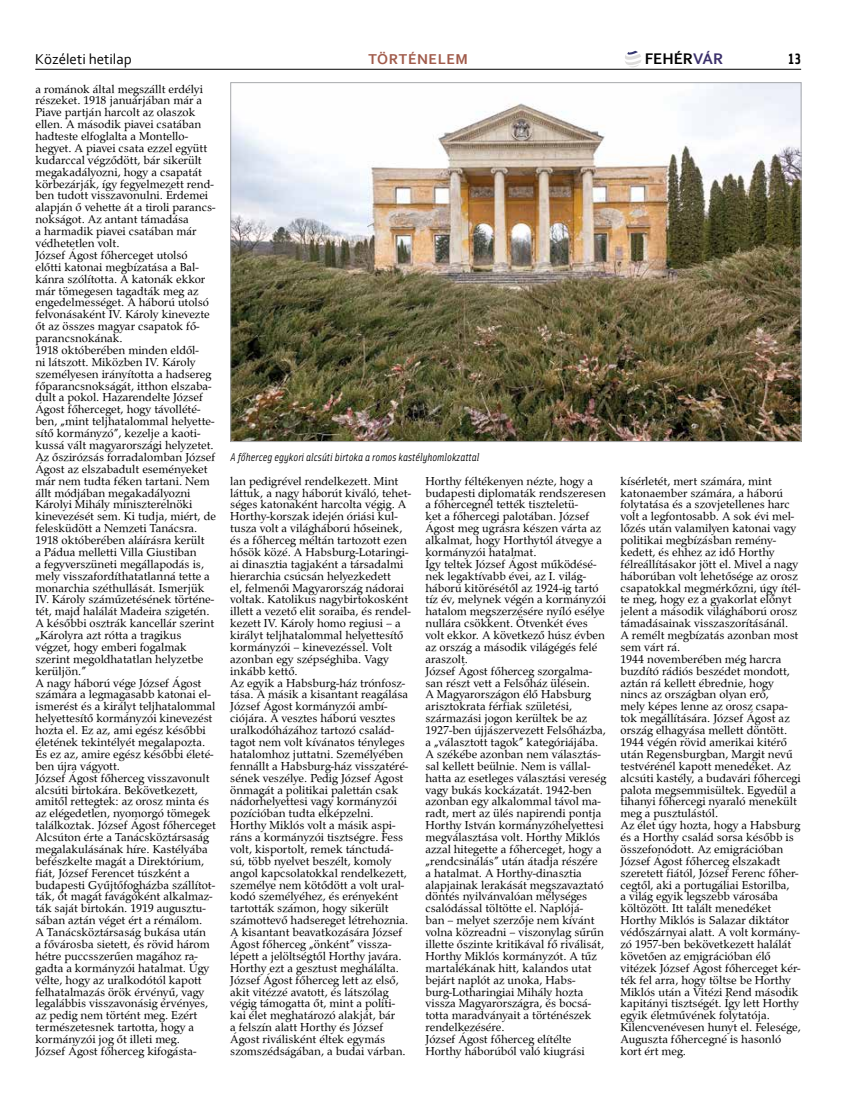
<style>
.page{position:relative;width:851px;height:1099px;background:#fff}
.page>*{position:absolute;margin:0;border:0;box-sizing:border-box;transform-origin:0 0}
.t1{font:700 16.12px "Corbel";color:#000}
.t2{font:15px "Corbel";color:#000}
.t3{font:700 15px "Corbel";letter-spacing:.04em;color:#a15b4b}
.t4{font:700 15px "Solex";color:#000}
.t5{font:11.88px/11.9px "Palladius";color:#000}
.t6{font:italic 11.25px "Solex";color:#000}
.t7{font:8.75px "Solex";color:#000}
.s1{color:#3c316c}
</style>
<div class="page">
<hr style="left:35px;top:69px;width:766px;height:1px;background:#000">
<svg style="left:625px;top:51px;width:16px;height:16px"></svg>
<img style="left:232px;top:84px;width:567px;height:356px">
<h1 class="t1" style="left:644px;top:48px;width:78px">FEHÉR<span class="s1">VÁR</span></h1>
<p class="t2" style="left:35px;top:49px;width:98px">Közéleti hetilap</p>
<p class="t3" style="left:368px;top:49px;width:101px">TÖRTÉNELEM</p>
<p class="t4" style="left:788px;top:49px;width:14px">13</p>
<p class="t5" style="left:35px;top:83px;width:182px">a románok által megszállt erdélyi részeket. 1918 januárjában már a Piave partján harcolt az olaszok ellen. A második piavei csatában hadteste elfoglalta a Montello&shy;hegyet. A piavei csata ezzel együtt kudarccal végződött, bár sikerült megakadályozni, hogy a csapatát körbezárják, így fegyelmezett rend&shy;ben tudott visszavonulni. Érdemei alapján ő vehette át a tiroli parancs&shy;nokságot. Az antant támadása<br>a harmadik piavei csatában már védhetetlen volt.<br>József Ágost főherceget utolsó előtti katonai megbízatása a Bal&shy;kánra szólította. A katonák ekkor már tömegesen tagadták meg az engedelmességet. A háború utolsó felvonásaként IV. Károly kinevezte őt az összes magyar csapatok fő&shy;parancsnokának.<br>1918 októberében minden eldől-<br>ni látszott. Miközben IV. Károly személyesen irányította a hadsereg főparancsnokságát, itthon elszaba&shy;dult a pokol. Hazarendelte József Ágost főherceget, hogy távollété&shy;ben, „mint teljhatalommal helyette&shy;sítő kormányzó”, kezelje a kaoti&shy;kussá vált magyarországi helyzetet.<br>Az őszirózsás forradalomban József Ágost az elszabadult eseményeket már nem tudta féken tartani. Nem állt módjában megakadályozni Károlyi Mihály miniszterelnöki kinevezését sem. Ki tudja, miért, de felesküdött a Nemzeti Tanácsra.<br>1918 októberében aláírásra került<br>a Pádua melletti Villa Giustiban<br>a fegyverszüneti megállapodás is, mely visszafordíthatatlanná tette a monarchia széthullását. Ismerjük IV. Károly száműzetésének történe&shy;tét, majd halálát Madeira szigetén.<br>A későbbi osztrák kancellár szerint „Károlyra azt rótta a tragikus végzet, hogy emberi fogalmak szerint megoldhatatlan helyzetbe kerüljön.”<br>A nagy háború vége József Ágost számára a legmagasabb katonai el&shy;ismerést és a királyt teljhatalommal helyettesítő kormányzói kinevezést hozta el. Ez az, ami egész későbbi életének tekintélyét megalapozta.<br>És ez az, amire egész későbbi életé&shy;ben újra vágyott.<br>József Ágost főherceg visszavonult alcsúti birtokára. Bekövetkezett, amitől rettegtek: az orosz minta és az elégedetlen, nyomorgó tömegek találkoztak. József Ágost főherceget Alcsúton érte a Tanácsköztársaság megalakulásának híre. Kastélyába befészkelte magát a Direktórium, fiát, József Ferencet túszként a budapesti Gyűjtőfogházba szállítot&shy;ták, őt magát favágóként alkalmaz&shy;ták saját birtokán. 1919 augusztu&shy;sában aztán véget ért a rémálom.<br>A Tanácsköztársaság bukása után<br>a fővárosba sietett, és rövid három hétre puccsszerűen magához ra&shy;gadta a kormányzói hatalmat. Úgy vélte, hogy az uralkodótól kapott felhatalmazás örök érvényű, vagy legalábbis visszavonásig érvényes, az pedig nem történt meg. Ezért természetesnek tartotta, hogy a kormányzói jog őt illeti meg.<br>József Ágost főherceg kifogásta-</p>
<p class="t6" style="left:230px;top:450px;width:250px">A főherceg egykori alcsúti birtoka a romos kastélyhomlokzattal</p>
<p class="t7" style="left:785px;top:425px;width:51px;rotate:-90deg">Fotó: Kiss László</p>
<p class="t5" style="left:230px;top:475px;width:182px">lan pedigrével rendelkezett. Mint láttuk, a nagy háborút kiváló, tehet&shy;séges katonaként harcolta végig. A Horthy-korszak idején óriási kul&shy;tusza volt a világháború hőseinek, és a főherceg méltán tartozott ezen hősök közé. A Habsburg-Lotaringi&shy;ai dinasztia tagjaként a társadalmi hierarchia csúcsán helyezkedett<br>el, felmenői Magyarország nádorai voltak. Katolikus nagybirtokosként illett a vezető elit soraiba, és rendel&shy;kezett IV. Károly homo regiusi – a királyt teljhatalommal helyettesítő kormányzói – kinevezéssel. Volt azonban egy szépséghiba. Vagy inkább kettő.<br>Az egyik a Habsburg-ház trónfosz&shy;tása. A másik a kisantant reagálása József Ágost kormányzói ambí&shy;ciójára. A vesztes háború vesztes uralkodóházához tartozó család&shy;tagot nem volt kívánatos tényleges hatalomhoz juttatni. Személyében fennállt a Habsburg-ház visszatéré&shy;sének veszélye. Pedig József Ágost önmagát a politikai palettán csak nádorhelyettesi vagy kormányzói pozícióban tudta elképzelni.<br>Horthy Miklós volt a másik aspi&shy;ráns a kormányzói tisztségre. Fess volt, kisportolt, remek tánctudá&shy;sú, több nyelvet beszélt, komoly angol kapcsolatokkal rendelkezett, személye nem kötődött a volt ural&shy;kodó személyéhez, és erényeként tartották számon, hogy sikerült számottevő hadsereget létrehoznia.<br>A kisantant beavatkozására József Ágost főherceg „önként” vissza&shy;lépett a jelöltségtől Horthy javára.<br>Horthy ezt a gesztust meghálálta.<br>József Ágost főherceg lett az első, akit vitézzé avatott, és látszólag végig támogatta őt, mint a politi&shy;kai élet meghatározó alakját, bár<br>a felszín alatt Horthy és József Ágost riválisként éltek egymás szomszédságában, a budai várban.</p>
<p class="t5" style="left:425px;top:475px;width:182px">Horthy féltékenyen nézte, hogy a budapesti diplomaták rendszeresen a főhercegnél tették tiszteletü-<br>ket a főhercegi palotában. József Ágost meg ugrásra készen várta az alkalmat, hogy Horthytól átvegye a kormányzói hatalmat.<br>Így teltek József Ágost működésé&shy;nek legaktívabb évei, az I. világ&shy;háború kitörésétől az 1924-ig tartó tíz év, melynek végén a kormányzói hatalom megszerzésére nyíló esélye nullára csökkent. Ötvenkét éves volt ekkor. A következő húsz évben az ország a második világégés felé araszolt.<br>József Ágost főherceg szorgalma&shy;san részt vett a Felsőház ülésein.<br>A Magyarországon élő Habsburg arisztokrata férfiak születési, származási jogon kerültek be az 1927-ben újjászervezett Felsőházba, a „választott tagok” kategóriájába.<br>A székébe azonban nem választás&shy;sal kellett beülnie. Nem is vállal&shy;hatta az esetleges választási vereség vagy bukás kockázatát. 1942-ben azonban egy alkalommal távol ma&shy;radt, mert az ülés napirendi pontja Horthy István kormányzóhelyettesi megválasztása volt. Horthy Miklós azzal hitegette a főherceget, hogy a „rendcsinálás” után átadja részére a hatalmat. A Horthy-dinasztia alapjainak lerakását megszavaztató döntés nyilvánvalóan mélységes csalódással töltötte el. Naplójá-<br>ban – melyet szerzője nem kívánt volna közreadni – viszonylag sűrűn illette őszinte kritikával fő riválisát, Horthy Miklós kormányzót. A tűz martalékának hitt, kalandos utat bejárt naplót az unoka, Habs&shy;burg-Lotharingiai Mihály hozta vissza Magyarországra, és bocsá&shy;totta maradványait a történészek rendelkezésére.<br>József Ágost főherceg elítélte Horthy háborúból való kiugrási</p>
<p class="t5" style="left:620px;top:475px;width:182px">kísérletét, mert számára, mint katonaember számára, a háború folytatása és a szovjetellenes harc volt a legfontosabb. A sok évi mel&shy;lőzés után valamilyen katonai vagy politikai megbízásban remény&shy;kedett, és ehhez az idő Horthy félreállításakor jött el. Mivel a nagy háborúban volt lehetősége az orosz csapatokkal megmérkőzni, úgy ítél&shy;te meg, hogy ez a gyakorlat előnyt jelent a második világháború orosz támadásainak visszaszorításánál.<br>A remélt megbízatás azonban most sem várt rá.<br>1944 novemberében még harcra buzdító rádiós beszédet mondott, aztán rá kellett ébrednie, hogy nincs az országban olyan erő,<br>mely képes lenne az orosz csapa&shy;tok megállítására. József Ágost az ország elhagyása mellett döntött.<br>1944 végén rövid amerikai kitérő után Regensburgban, Margit nevű testvérénél kapott menedéket. Az alcsúti kastély, a budavári főhercegi palota megsemmisültek. Egyedül a tihanyi főhercegi nyaraló menekült meg a pusztulástól.<br>Az élet úgy hozta, hogy a Habsburg és a Horthy család sorsa később is összefonódott. Az emigrációban<br>József Ágost főherceg elszakadt szeretett fiától, József Ferenc főher&shy;cegtől, aki a portugáliai Estorilba,<br>a világ egyik legszebb városába költözött. Itt talált menedéket<br>Horthy Miklós is Salazar diktátor védőszárnyai alatt. A volt kormány&shy;zó 1957-ben bekövetkezett halálát követően az emigrációban élő vitézek József Ágost főherceget kér&shy;ték fel arra, hogy töltse be Horthy<br>Miklós után a Vitézi Rend második kapitányi tisztségét. Így lett Horthy egyik életművének folytatója.<br>Kilencvenévesen hunyt el. Felesége,<br>Auguszta főhercegné is hasonló kort ért meg.</p>
</div>
